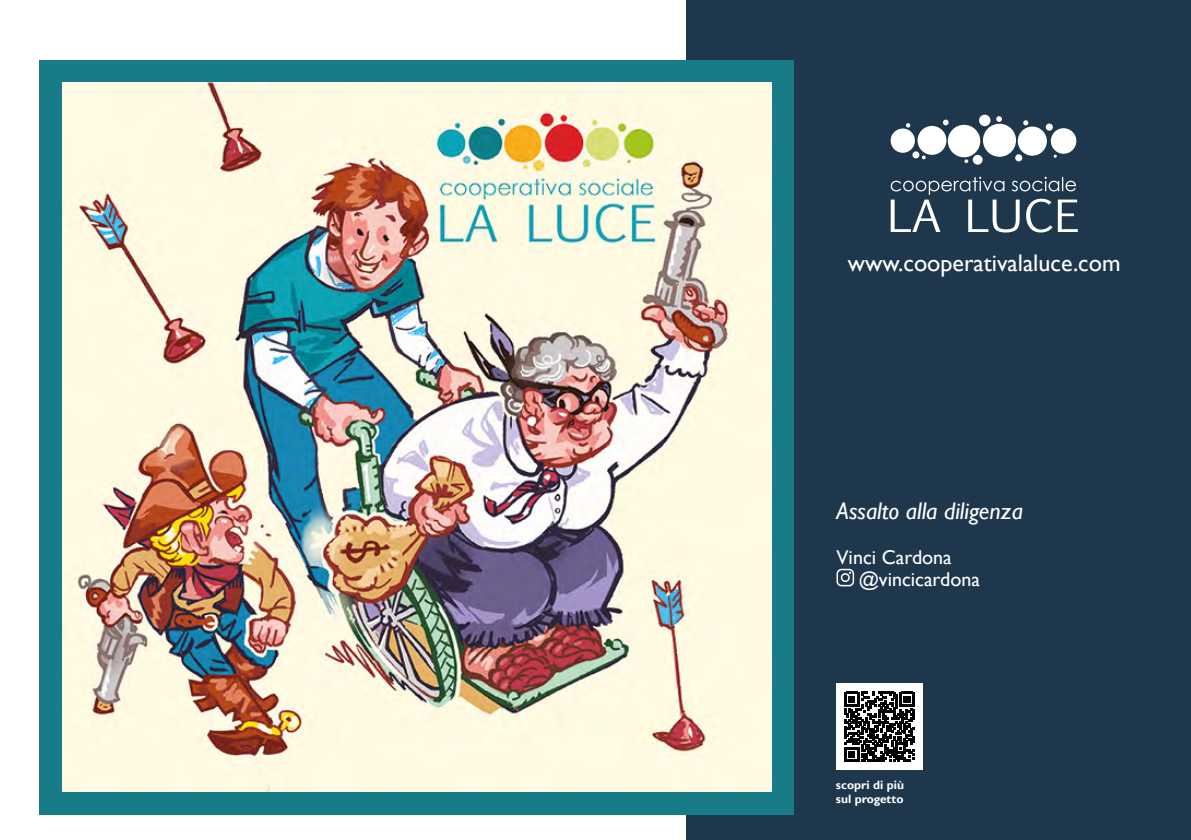
<style>
.page{position:relative;width:1191px;height:840px;background:#fff}
.page>*{position:absolute;margin:0;border:0;box-sizing:border-box;transform-origin:0 0}
.t1{font:24px "Gill Sans";color:#fff}
.t2{font:italic 24px "Gill Sans";color:#fff}
.t3{font:20px/22px "Gill Sans";color:#fff}
.t4{font:700 12px/14px "Gill Sans";color:#fff}
</style>
<div class="page">
<div style="left:686px;top:0;width:505px;height:839px;background:#1f374d"></div>
<div style="left:836px;top:683px;width:87px;height:86px;background:#fff"></div>
<svg style="left:844px;top:691px;width:70px;height:70px"></svg>
<div style="left:40px;top:60px;width:754px;height:754px;background:#177c87"></div>
<img style="left:62px;top:82px;width:709px;height:709px">
<div style="left:890px;top:128px;width:25px;height:25px;background:#fff;border-radius:50%"></div>
<div style="left:917px;top:126px;width:29px;height:29px;background:#fff;border-radius:50%"></div>
<div style="left:947px;top:125px;width:33px;height:32px;background:#fff;border-radius:50%"></div>
<div style="left:983px;top:124px;width:33px;height:33px;background:#fff;border-radius:50%"></div>
<div style="left:1017px;top:126px;width:30px;height:30px;background:#fff;border-radius:50%"></div>
<div style="left:1050px;top:128px;width:26px;height:26px;background:#fff;border-radius:50%"></div>
<svg style="left:943px;top:119px;width:5px;height:6px"></svg>
<svg style="left:906px;top:123px;width:4px;height:4px"></svg>
<div style="left:912px;top:151px;width:7px;height:7px;background:#fff;border-radius:50%"></div>
<svg style="left:922px;top:155px;width:3px;height:4px"></svg>
<svg style="left:964px;top:159px;width:4px;height:4px"></svg>
<div style="left:972px;top:155px;width:10px;height:9px;background:#fff;border-radius:50%"></div>
<div style="left:979px;top:115px;width:11px;height:11px;background:#fff;border-radius:50%"></div>
<svg style="left:996px;top:116px;width:6px;height:6px"></svg>
<svg style="left:1023px;top:120px;width:5px;height:5px"></svg>
<div style="left:1015px;top:154px;width:7px;height:7px;background:#fff;border-radius:50%"></div>
<svg style="left:1045px;top:123px;width:7px;height:8px"></svg>
<svg style="left:890px;top:177px;width:187px;height:55px"></svg>
<svg style="left:836px;top:568px;width:18px;height:18px"></svg>
<p class="t1" style="left:848px;top:248px;width:274px">www.cooperativalaluce.com</p>
<p class="t2" style="left:836px;top:497px;width:188px">Assalto alla diligenza</p>
<p class="t3" style="left:858px;top:546px;width:123px;text-indent:-22px">Vinci Cardona @vincicardona</p>
<p class="t4" style="left:836px;top:777px;width:70px">scopri di più sul progetto</p>
</div>
